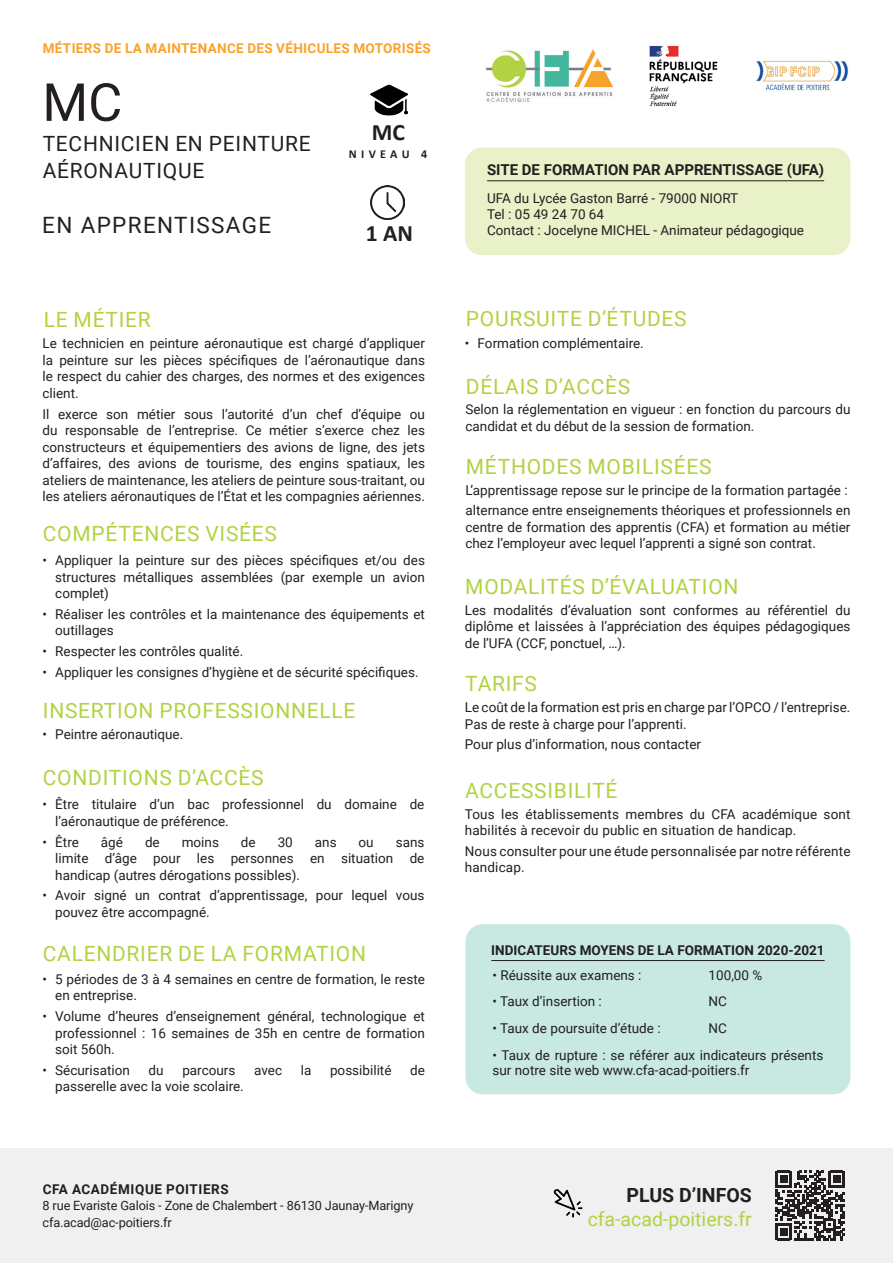
<style>
.page{position:relative;width:893px;height:1263px;background:#fff}
.page>*{position:absolute;margin:0;border:0;box-sizing:border-box;transform-origin:0 0}
.t1{font:52.5px "Roboto";color:#231f20}
.t2{font:700 23.55px "Calibri";color:#231f20}
.t3{font:22.5px "Roboto";letter-spacing:.06em;color:#231f20}
.t4{font:21px "Roboto";letter-spacing:.035em;color:#b2d244}
.t5{font:21px/27px "Roboto";letter-spacing:.035em;color:#231f20}
.t6{font:19.5px "Roboto";color:#b2d244}
.t7{font:700 19.5px "Roboto";color:#231f20}
.t8{font:700 15px "Roboto";color:#231f20}
.t9{font:13.5px/16.5px "Roboto";color:#231f20}
.t10{font:700 13.5px "Roboto";letter-spacing:.025em;color:#f9a22b}
.t11{font:700 13.5px "Roboto";color:#231f20}
.t12{font:700 13.5px "Roboto";letter-spacing:.045em;color:#231f20}
.t13{font:12.75px/16.5px "Roboto";letter-spacing:-.01em;color:#231f20}
.t14{font:700 12.15px "Calibri";letter-spacing:.36em;color:#231f20}
</style>
<div class="page">
<div style="left:0;top:1148px;width:893px;height:115px;background:#f0f0f1"></div>
<img style="left:486px;top:49px;width:128px;height:53px">
<img style="left:371px;top:185px;width:34px;height:34px">
<img style="left:371px;top:84px;width:37px;height:32px">
<div style="left:465px;top:148px;width:385px;height:107px;background:#e8f1c7;border-radius:17px"></div>
<hr style="left:487px;top:180px;width:337px;height:1px;background:#231f20">
<div style="left:465px;top:924px;width:385px;height:170px;background:#c7e9e1;border-radius:17px"></div>
<hr style="left:491px;top:960px;width:334px;height:1px;background:#231f20">
<img style="left:649px;top:45px;width:199px;height:61px">
<svg style="left:775px;top:1170px;width:70px;height:70px"></svg>
<img style="left:554px;top:1189px;width:28px;height:28px">
<p class="t10" style="left:43px;top:38px;width:390px">MÉTIERS DE LA MAINTENANCE DES VÉHICULES MOTORISÉS</p>
<h1 class="t1" style="left:42px;top:65px;width:82px">MC</h1>
<h3 class="t5" style="left:43px;top:129px;width:269px">TECHNICIEN EN PEINTURE<br>AÉRONAUTIQUE</h3>
<h2 class="t2" style="left:372px;top:116px;width:35px">MC</h2>
<p class="t14" style="left:349px;top:145px;width:80px">NIVEAU 4</p>
<p class="t8" style="left:487px;top:159px;width:339px">SITE DE FORMATION PAR APPRENTISSAGE (UFA)</p>
<p class="t9" style="left:487px;top:189px;width:253px">UFA du Lycée Gaston Barré - 79000 NIORT<br>Tel : 05 49 24 70 64</p>
<h3 class="t3" style="left:42px;top:210px;width:230px">EN APPRENTISSAGE</h3>
<p class="t9" style="left:487px;top:221px;width:319px">Contact : Jocelyne MICHEL - Animateur pédagogique</p>
<h2 class="t2" style="left:366px;top:216px;width:49px">1 AN</h2>
<h3 class="t4" style="left:44px;top:305px;width:109px">LE MÉTIER</h3>
<p class="t9" style="left:43px;top:335px;width:384px;text-align:justify">Le technicien en peinture aéronautique est chargé d’appliquer la peinture sur les pièces spécifiques de l’aéronautique dans le respect du cahier des charges, des normes et des exigences client.</p>
<p class="t9" style="left:43px;top:405px;width:384px;text-align:justify">Il exerce son métier sous l’autorité d’un chef d’équipe ou du responsable de l’entreprise. Ce métier s’exerce chez les constructeurs et équipementiers des avions de ligne, des jets d’affaires, des avions de tourisme, des engins spatiaux, les ateliers de maintenance, les ateliers de peinture sous-traitant, ou les ateliers aéronautiques de l’État et les compagnies aériennes.</p>
<h3 class="t4" style="left:43px;top:519px;width:236px">COMPÉTENCES VISÉES</h3>
<p class="t9" style="left:55px;top:552px;width:371px;text-align:justify;text-indent:-13px">• Appliquer la peinture sur des pièces spécifiques et/ou des structures métalliques assemblées (par exemple un avion complet)</p>
<p class="t9" style="left:55px;top:605px;width:371px;text-indent:-13px">• Réaliser les contrôles et la maintenance des équipements et outillages</p>
<p class="t9" style="left:43px;top:642px;width:202px">• Respecter les contrôles qualité.</p>
<p class="t9" style="left:43px;top:663px;width:378px">• Appliquer les consignes d’hygiène et de sécurité spécifiques.</p>
<h3 class="t4" style="left:43px;top:696px;width:314px">INSERTION PROFESSIONNELLE</h3>
<p class="t9" style="left:43px;top:725px;width:142px">• Peintre aéronautique.</p>
<h3 class="t4" style="left:43px;top:763px;width:222px">CONDITIONS D’ACCÈS</h3>
<p class="t9" style="left:55px;top:796px;width:371px;text-indent:-13px">• Être titulaire d’un bac professionnel du domaine de l’aéronautique de préférence.</p>
<p class="t9" style="left:43px;top:833px;width:38px">• Être</p>
<p class="t9" style="left:101px;top:833px;width:24px">âgé</p>
<p class="t9" style="left:145px;top:833px;width:16px">de</p>
<p class="t9" style="left:182px;top:833px;width:39px">moins</p>
<p class="t9" style="left:241px;top:833px;width:16px">de</p>
<p class="t9" style="left:278px;top:833px;width:17px">30</p>
<p class="t9" style="left:315px;top:833px;width:23px">ans</p>
<p class="t9" style="left:359px;top:833px;width:17px">ou</p>
<p class="t9" style="left:55px;top:833px;width:371px;text-align:justify;text-indent:340px">sans limite d’âge pour les personnes en situation de handicap (autres dérogations possibles).</p>
<p class="t9" style="left:55px;top:887px;width:371px;text-indent:-13px">• Avoir signé un contrat d’apprentissage, pour lequel vous pouvez être accompagné.</p>
<h3 class="t4" style="left:43px;top:939px;width:325px">CALENDRIER DE LA FORMATION</h3>
<p class="t9" style="left:55px;top:970px;width:371px;text-indent:-13px">• 5 périodes de 3 à 4 semaines en centre de formation, le reste en entreprise.</p>
<p class="t9" style="left:55px;top:1008px;width:371px;text-align:justify;text-indent:-13px">• Volume d’heures d’enseignement général, technologique et professionnel : 16 semaines de 35h en centre de formation soit 560h.</p>
<p class="t9" style="left:43px;top:1061px;width:89px">• Sécurisation</p>
<p class="t9" style="left:149px;top:1061px;width:17px">du</p>
<p class="t9" style="left:182px;top:1061px;width:55px">parcours</p>
<p class="t9" style="left:254px;top:1061px;width:29px">avec</p>
<p class="t9" style="left:301px;top:1061px;width:12px">la</p>
<p class="t9" style="left:330px;top:1061px;width:63px">possibilité</p>
<p class="t9" style="left:410px;top:1061px;width:16px">de</p>
<p class="t9" style="left:55px;top:1078px;width:190px">passerelle avec la voie scolaire.</p>
<p class="t12" style="left:43px;top:1179px;width:188px">CFA ACADÉMIQUE POITIERS</p>
<p class="t13" style="left:43px;top:1197px;width:372px">8 rue Evariste Galois - Zone de Chalembert - 86130 Jaunay-Marigny cfa.acad@ac-poitiers.fr</p>
<h3 class="t4" style="left:466px;top:304px;width:222px">POURSUITE D’ÉTUDES</h3>
<p class="t9" style="left:465px;top:335px;width:180px">• Formation complémentaire.</p>
<h3 class="t4" style="left:466px;top:371px;width:166px">DÉLAIS D’ACCÈS</h3>
<p class="t9" style="left:465px;top:401px;width:386px">Selon la réglementation en vigueur : en fonction du parcours du candidat et du début de la session de formation.</p>
<h3 class="t4" style="left:466px;top:452px;width:247px">MÉTHODES MOBILISÉES</h3>
<p class="t9" style="left:465px;top:479px;width:386px;line-height:20.7px">L’apprentissage repose sur le principe de la formation partagée : alternance entre enseignements théoriques et professionnels en</p>
<p class="t9" style="left:465px;top:518px;width:386px">centre de formation des apprentis (CFA) et formation au métier chez l’employeur avec lequel l’apprenti a signé son contrat.</p>
<h3 class="t4" style="left:465px;top:572px;width:275px">MODALITÉS D’ÉVALUATION</h3>
<p class="t9" style="left:465px;top:601px;width:387px;text-align:justify">Les modalités d’évaluation sont conformes au référentiel du diplôme et laissées à l’appréciation des équipes pédagogiques de l’UFA (CCF, ponctuel, …).</p>
<h3 class="t4" style="left:465px;top:669px;width:73px">TARIFS</h3>
<p class="t9" style="left:465px;top:698px;width:387px">Le coût de la formation est pris en charge par l’OPCO / l’entreprise.<br>Pas de reste à charge pour l’apprenti.</p>
<p class="t9" style="left:465px;top:736px;width:238px">Pour plus d’information, nous contacter</p>
<h3 class="t4" style="left:465px;top:776px;width:154px">ACCESSIBILITÉ</h3>
<p class="t9" style="left:465px;top:805px;width:387px">Tous les établissements membres du CFA académique sont habilités à recevoir du public en situation de handicap.</p>
<p class="t9" style="left:465px;top:842px;width:387px">Nous consulter pour une étude personnalisée par notre référente handicap.</p>
<p class="t11" style="left:491px;top:940px;width:335px">INDICATEURS MOYENS DE LA FORMATION 2020-2021</p>
<p class="t9" style="left:493px;top:966px;width:150px">• Réussite aux examens :</p>
<p class="t9" style="left:709px;top:966px;width:55px">100,00 %</p>
<p class="t9" style="left:493px;top:993px;width:111px">• Taux d’insertion :</p>
<p class="t9" style="left:709px;top:993px;width:20px">NC</p>
<p class="t9" style="left:493px;top:1019px;width:170px">• Taux de poursuite d’étude :</p>
<p class="t9" style="left:709px;top:1019px;width:20px">NC</p>
<p class="t9" style="left:493px;top:1047px;width:332px;line-height:15px">• Taux de rupture : se référer aux indicateurs présents sur notre site web www.cfa-acad-poitiers.fr</p>
<h3 class="t7" style="left:626px;top:1182px;width:127px">PLUS D’INFOS</h3>
<h3 class="t6" style="left:588px;top:1205px;width:166px">cfa-acad-poitiers.fr</h3>
</div>
